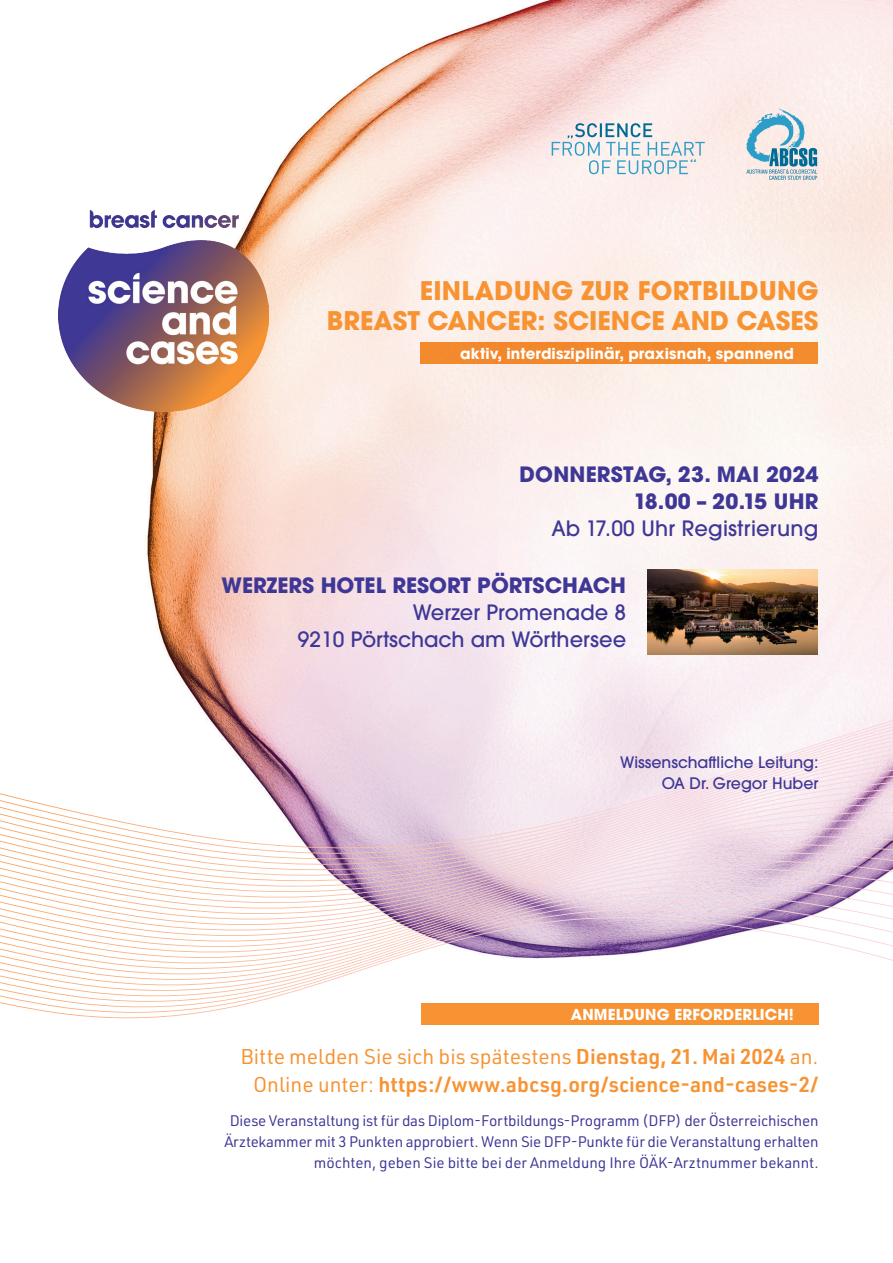
<style>
.page{position:relative;width:893px;height:1263px;background:#fff}
.page>*{position:absolute;margin:0;border:0;box-sizing:border-box;transform-origin:0 0}
.t1{font:700 25.5px/30px "ITC Avant Garde Pro";color:#f79332;text-align:right}
.t2{font:600 21px/27px "URWDIN";color:#f79332;text-align:center}
.t3{font:500 21px/27px "ITC Avant Garde Pro";color:#3e3796;text-align:right}
.t4{font:700 21px/27px "ITC Avant Garde Pro";color:#3e3796;text-align:right}
.t5{font:500 15.75px/21px "ITC Avant Garde Pro";color:#3e3796;text-align:right}
.t6{font:15px/21px "URWDIN";letter-spacing:-.015em;color:#3e3796;text-align:right}
.t7{font:700 15px "ITC Avant Garde Pro";letter-spacing:.01em;color:#fff}
.s1{font-weight:400}
</style>
<div class="page">
<img style="left:141px;top:0;width:752px;height:970px">
<svg style="left:609px;top:720px;width:284px;height:140px"></svg>
<svg style="left:9px;top:795px;width:21px;height:159px"></svg>
<svg style="left:30px;top:800px;width:20px;height:154px"></svg>
<svg style="left:50px;top:805px;width:21px;height:149px"></svg>
<svg style="left:71px;top:810px;width:20px;height:144px"></svg>
<svg style="left:91px;top:815px;width:20px;height:139px"></svg>
<svg style="left:111px;top:819px;width:21px;height:135px"></svg>
<svg style="left:132px;top:793px;width:20px;height:161px"></svg>
<svg style="left:152px;top:793px;width:20px;height:161px"></svg>
<svg style="left:172px;top:793px;width:21px;height:161px"></svg>
<svg style="left:193px;top:793px;width:20px;height:161px"></svg>
<svg style="left:213px;top:793px;width:20px;height:161px"></svg>
<svg style="left:233px;top:793px;width:21px;height:161px"></svg>
<svg style="left:254px;top:793px;width:20px;height:161px"></svg>
<svg style="left:274px;top:793px;width:20px;height:161px"></svg>
<svg style="left:294px;top:793px;width:21px;height:161px"></svg>
<svg style="left:315px;top:793px;width:20px;height:161px"></svg>
<svg style="left:335px;top:793px;width:20px;height:161px"></svg>
<svg style="left:355px;top:793px;width:291px;height:161px;background:#ddc4d6"></svg>
<div style="left:420px;top:343px;width:397px;height:21px;background:#f3892d"></div>
<img style="left:58px;top:210px;width:210px;height:202px">
<img style="left:647px;top:569px;width:170px;height:85px">
<svg style="left:746px;top:109px;width:71px;height:71px;background:#aec9d4"></svg>
<svg style="left:552px;top:123px;width:153px;height:51px;background:#d4dce2"></svg>
<div style="left:421px;top:1004px;width:398px;height:21px;background:#f79332"></div>
<h1 class="t1" style="left:327px;top:276px;width:493px">EINLADUNG ZUR FORTBILDUNG<br>BREAST CANCER: SCIENCE AND CASES</h1>
<p class="t7" style="left:460px;top:343px;width:335px">aktiv, interdisziplinär, praxisnah, spannend</p>
<h2 class="t4" style="left:519px;top:461px;width:301px">DONNERSTAG, 23. MAI 2024<br>18.00 – 20.15 UHR</h2>
<h2 class="t3" style="left:551px;top:515px;width:269px">Ab 17.00 Uhr Registrierung</h2>
<h2 class="t4" style="left:222px;top:571px;width:406px">WERZERS HOTEL RESORT PÖRTSCHACH</h2>
<h2 class="t3" style="left:298px;top:598px;width:330px">Werzer Promenade 8<br>9210 Pörtschach am Wörthersee</h2>
<p class="t5" style="left:620px;top:751px;width:200px">Wissenschaftliche Leitung:<br>OA Dr. Gregor Huber</p>
<p class="t7" style="left:571px;top:1004px;width:225px">ANMELDUNG ERFORDERLICH!</p>
<h2 class="t2" style="left:240px;top:1043px;width:580px"><span class="s1">Bitte melden Sie sich bis spätestens</span> Dienstag, 21. Mai 2024 <span class="s1">an.<br>Online unter:</span> https://www.abcsg.org/science-and-cases-2/</h2>
<p class="t6" style="left:224px;top:1109px;width:596px">Diese Veranstaltung ist für das Diplom-Fortbildungs-Programm (DFP) der Österreichischen<br>Ärztekammer mit 3 Punkten approbiert. Wenn Sie DFP-Punkte für die Veranstaltung erhalten möchten, geben Sie bitte bei der Anmeldung Ihre ÖÄK-Arztnummer bekannt.</p>
</div>
